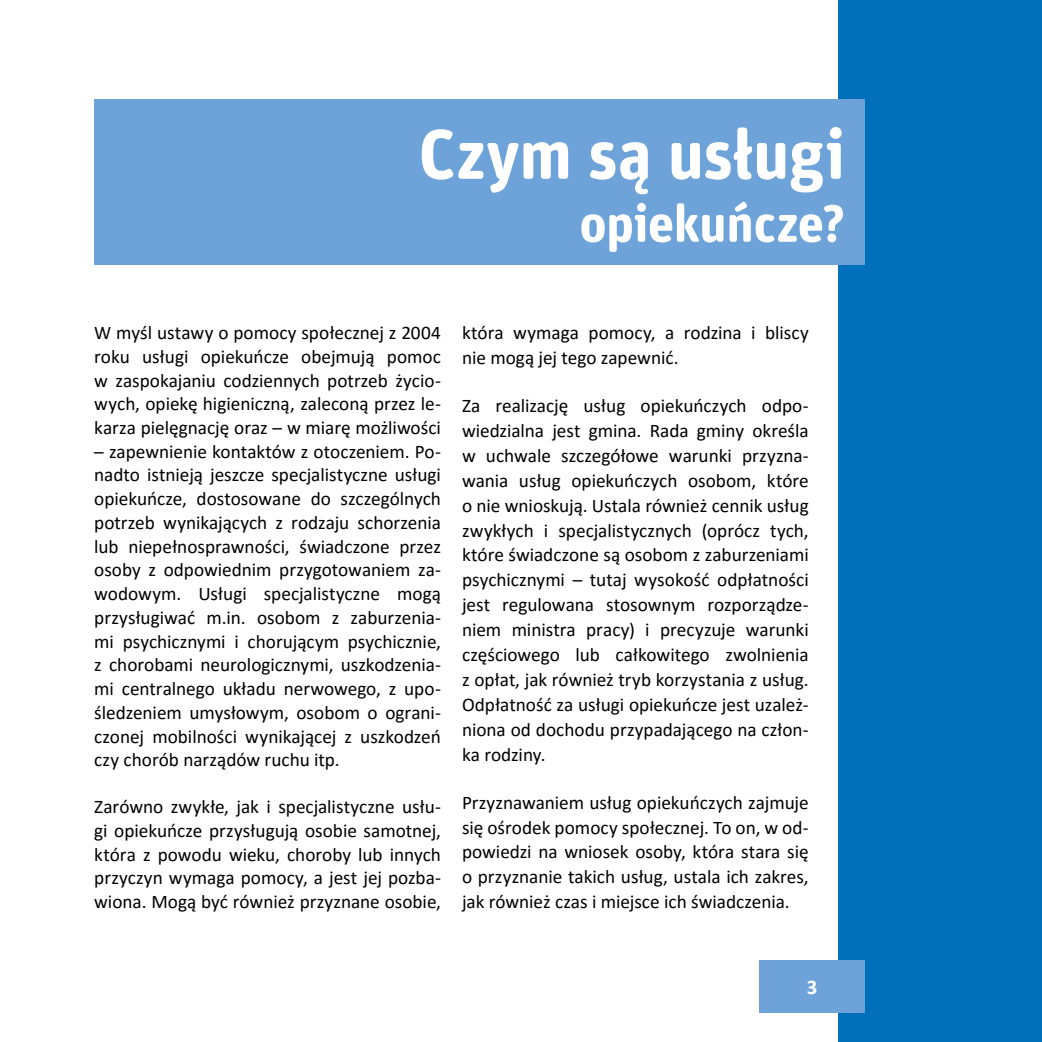
<style>
.page{position:relative;width:1042px;height:1042px;background:#fff}
.page>*{position:absolute;margin:0;border:0;box-sizing:border-box;transform-origin:0 0}
.t1{font:700 70px "Unit Rounded CE";letter-spacing:-.005em;color:#fff}
.t2{font:700 52.5px "Unit Rounded CE";letter-spacing:-.01em;color:#fff}
.t3{font:700 21px "Calibri";color:#fff}
.t4{font:19.25px/23.8px "Calibri";color:#000;text-align:justify}
</style>
<div class="page">
<div style="left:838px;top:0;width:204px;height:1042px;background:#0070ba"></div>
<div style="left:759px;top:960px;width:106px;height:52px;background:#6da3d8"></div>
<div style="left:94px;top:99px;width:771px;height:166px;background:#6da3d8"></div>
<h1 class="t1" style="left:418px;top:109px;width:428px">Czym są usługi</h1>
<h2 class="t2" style="left:579px;top:190px;width:267px">opiekuńcze?</h2>
<p class="t4" style="left:94px;top:320px;width:348px">W myśl ustawy o pomocy społecznej z 2004 roku usługi opiekuńcze obejmują pomoc w zaspokajaniu codziennych potrzeb życio&shy;wych, opiekę higieniczną, zaleconą przez le&shy;karza pielęgnację oraz – w miarę możliwości</p>
<p class="t4" style="left:94px;top:439px;width:348px">– zapewnienie kontaktów z otoczeniem. Po&shy;nadto istnieją jeszcze specjalistyczne usługi opiekuńcze, dostosowane do szczególnych potrzeb wynikających z rodzaju schorzenia lub niepełnosprawności, świadczone przez osoby z odpowiednim przygotowaniem za&shy;wodowym. Usługi specjalistyczne mogą przysługiwać m.in. osobom z zaburzenia&shy;mi psychicznymi i chorującym psychicznie, z chorobami neurologicznymi, uszkodzenia&shy;mi centralnego układu nerwowego, z upo&shy;śledzeniem umysłowym, osobom o ograni&shy;czonej mobilności wynikającej z uszkodzeń czy chorób narządów ruchu itp.</p>
<p class="t4" style="left:94px;top:794px;width:348px">Zarówno zwykłe, jak i specjalistyczne usłu&shy;gi opiekuńcze przysługują osobie samotnej, która z powodu wieku, choroby lub innych przyczyn wymaga pomocy, a jest jej pozba&shy;wiona. Mogą być również przyznane osobie,</p>
<p class="t4" style="left:462px;top:320px;width:348px;line-height:24.8px">która wymaga pomocy, a rodzina i bliscy nie mogą jej tego zapewnić.</p>
<p class="t4" style="left:462px;top:393px;width:348px;line-height:24.8px">Za realizację usług opiekuńczych odpo&shy;wiedzialna jest gmina. Rada gminy określa w uchwale szczegółowe warunki przyzna&shy;wania usług opiekuńczych osobom, które o nie wnioskują. Ustala również cennik usług zwykłych i specjalistycznych (oprócz tych, które świadczone są osobom z zaburzeniami psychicznymi – tutaj wysokość odpłatności jest regulowana stosownym rozporządze&shy;niem ministra pracy) i precyzuje warunki częściowego lub całkowitego zwolnienia z opłat, jak również tryb korzystania z usług.<br>Odpłatność za usługi opiekuńcze jest uzależ&shy;niona od dochodu przypadającego na człon&shy;ka rodziny.</p>
<p class="t4" style="left:462px;top:789px;width:348px;line-height:24.8px">Przyznawaniem usług opiekuńczych zajmuje się ośrodek pomocy społecznej. To on, w od&shy;powiedzi na wniosek osoby, która stara się o przyznanie takich usług, ustala ich zakres, jak również czas i miejsce ich świadczenia.</p>
<p class="t3" style="left:807px;top:972px;width:12px">3</p>
</div>
